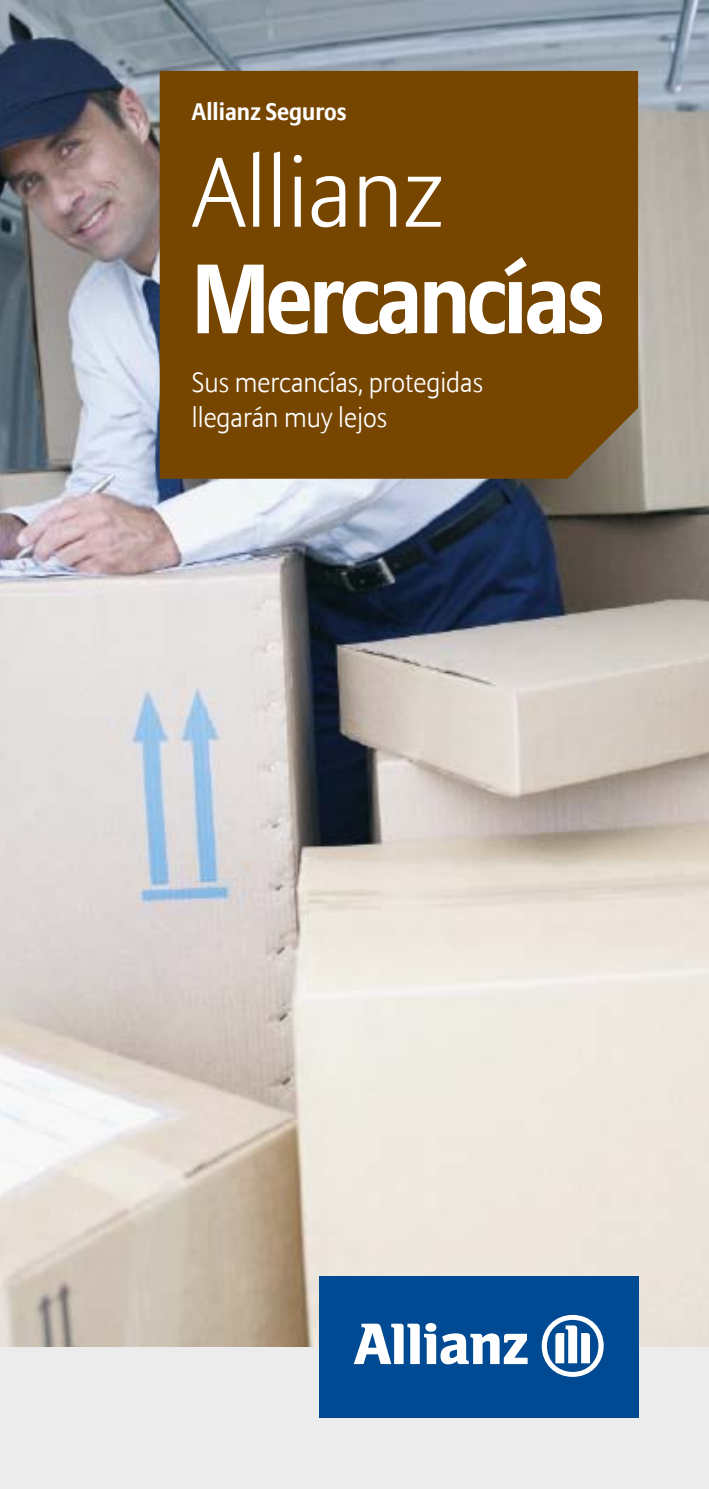
<style>
.page{position:relative;width:709px;height:1489px;background:#fff}
.page>*{position:absolute;margin:0;border:0;box-sizing:border-box;transform-origin:0 0}
.t1{font:700 97.5px "Allianz Sans";letter-spacing:-.04em;color:#fff;scale:.95 1}
.t2{font:300 97.5px "Allianz Sans";color:#fff}
.t3{font:300 27.5px/35px "Allianz Sans";color:#fff}
.t4{font:700 23.75px "Allianz Sans";color:#fff}
</style>
<div class="page">
<img style="left:0;top:0;width:709px;height:1346px">
<div style="left:0;top:1346px;width:709px;height:142px;background:#ececed"></div>
<div style="left:319px;top:1276px;width:319px;height:141px;background:#004a93"></div>
<svg style="left:354px;top:1323px;width:173px;height:41px"></svg>
<svg style="left:541px;top:1314px;width:62px;height:62px"></svg>
<div style="left:160px;top:71px;width:478px;height:407px;background:#764600"></div>
<p class="t4" style="left:192px;top:97px;width:156px">Allianz Seguros</p>
<h1 class="t2" style="left:192px;top:134px;width:254px">Allianz</h1>
<h1 class="t1" style="left:192px;top:238px;width:436px">Mercancías</h1>
<p class="t3" style="left:192px;top:366px;width:293px">Sus mercancías, protegidas llegarán muy lejos</p>
</div>
